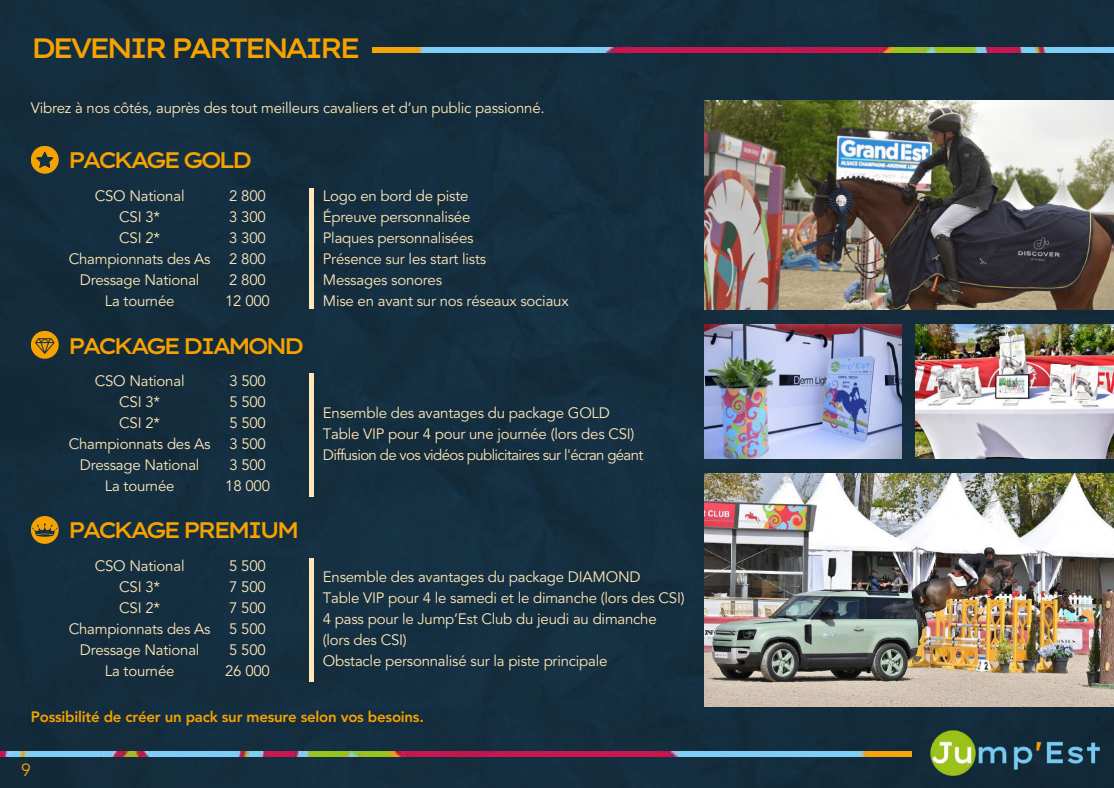
<style>
.page{position:relative;width:1114px;height:788px;background:#142e40}
.page>*{position:absolute;margin:0;border:0;box-sizing:border-box;transform-origin:0 0}
.t1{font:500 28px "Lexend Giga";letter-spacing:-.17em;color:#f6a200}
.t2{font:500 22.5px "Lexend Giga";letter-spacing:-.17em;color:#f6a200}
.t3{font:17.5px "Avenir LT Std";color:#f6a200}
.t4{font:15px/21px "Avenir LT Std";letter-spacing:-.015em;color:#ffe7b8}
.t5{font:800 15px "Avenir LT Std";letter-spacing:-.015em;color:#f6a200}
</style>
<div class="page">
<img style="left:0;top:751px;width:912px;height:5px">
<img style="left:372px;top:48px;width:742px;height:5px">
<img style="left:929px;top:727px;width:172px;height:51px">
<img style="left:704px;top:100px;width:410px;height:209px">
<img style="left:704px;top:473px;width:409px;height:233px">
<img style="left:704px;top:324px;width:198px;height:134px">
<img style="left:916px;top:324px;width:197px;height:134px">
<div style="left:31px;top:331px;width:28px;height:28px;background:#f6a200;border-radius:50%"></div>
<svg style="left:35px;top:338px;width:20px;height:16px"></svg>
<hr style="left:309px;top:373px;width:4px;height:123px;background:#ffe7b8">
<div style="left:31px;top:516px;width:28px;height:28px;background:#f6a200;border-radius:50%"></div>
<svg style="left:32px;top:523px;width:25px;height:13px"></svg>
<hr style="left:309px;top:558px;width:4px;height:123px;background:#ffe7b8">
<div style="left:31px;top:146px;width:28px;height:28px;background:#f6a200;border-radius:50%"></div>
<svg style="left:36px;top:152px;width:17px;height:16px"></svg>
<hr style="left:309px;top:188px;width:4px;height:121px;background:#ffe7b8">
<h1 class="t1" style="left:31px;top:30px;width:332px">DEVENIR PARTENAIRE</h1>
<p class="t4" style="left:31px;top:99px;width:515px">Vibrez à nos côtés, auprès des tout meilleurs cavaliers et d’un public passionné.</p>
<h2 class="t2" style="left:68px;top:145px;width:187px">PACKAGE GOLD</h2>
<p class="t4" style="left:69px;top:187px;width:143px;text-align:center">CSO National<br>CSI 3*<br>CSI 2*<br>Championnats des As<br>Dressage National<br>La tournée</p>
<p class="t4" style="left:225px;top:187px;width:46px">2 800<br>3 300<br>3 300<br>2 800<br>2 800<br>12 000</p>
<p class="t4" style="left:323px;top:187px;width:247px">Logo en bord de piste<br>Épreuve personnalisée<br>Plaques personnalisées<br>Présence sur les start lists<br>Messages sonores<br>Mise en avant sur nos réseaux sociaux</p>
<h2 class="t2" style="left:68px;top:332px;width:239px">PACKAGE DIAMOND</h2>
<p class="t4" style="left:69px;top:372px;width:143px;text-align:center">CSO National<br>CSI 3*<br>CSI 2*<br>Championnats des As<br>Dressage National<br>La tournée</p>
<p class="t4" style="left:225px;top:372px;width:46px">3 500<br>5 500<br>5 500<br>3 500<br>3 500<br>18 000</p>
<h2 class="t2" style="left:68px;top:515px;width:234px">PACKAGE PREMIUM</h2>
<p class="t4" style="left:69px;top:557px;width:143px;text-align:center">CSO National<br>CSI 3*<br>CSI 2*<br>Championnats des As<br>Dressage National<br>La tournée</p>
<p class="t4" style="left:225px;top:557px;width:46px">5 500<br>7 500<br>7 500<br>5 500<br>5 500<br>26 000</p>
<p class="t4" style="left:323px;top:403px;width:322px">Ensemble des avantages du package GOLD<br>Table VIP pour 4 pour une journée (lors des CSI)<br>Diffusion de vos vidéos publicitaires sur l'écran géant</p>
<p class="t4" style="left:323px;top:567px;width:363px">Ensemble des avantages du package DIAMOND<br>Table VIP pour 4 le samedi et le dimanche (lors des CSI)<br>4 pass pour le Jump’Est Club du jeudi au dimanche (lors des CSI)<br>Obstacle personnalisé sur la piste principale</p>
<p class="t5" style="left:31px;top:710px;width:394px">Possibilité de créer un pack sur mesure selon vos besoins.</p>
<p class="t3" style="left:21px;top:763px;width:11px">9</p>
</div>
